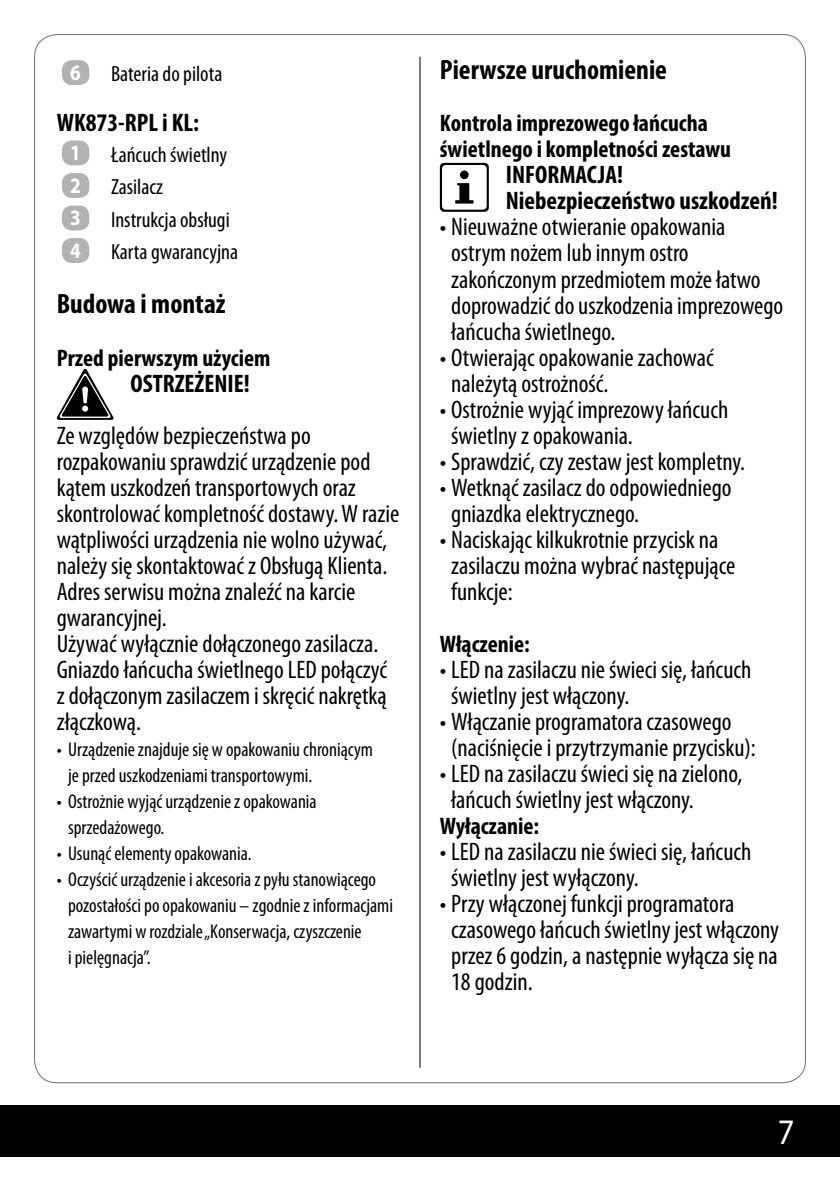
<style>
.page{position:relative;width:840px;height:1191px;background:#fff}
.page>*{position:absolute;margin:0;border:0;box-sizing:border-box;transform-origin:0 0}
.t1{font:36px "Myriad Pro";color:#fff;scale:.9 1}
.t2{font:700 condensed 28px "Myriad Pro";color:#000}
.t3{font:condensed 25.4px/26px "Myriad Pro";color:#000}
.t4{font:700 condensed 25.4px/26px "Myriad Pro";color:#000}
.t5{font:700 condensed 24px/26px "Myriad Pro";color:#000}
.t6{font:condensed 22px "Myriad Pro";color:#000}
.t7{font:700 22px "Myriad Pro";color:#fff;scale:.87 1}
.t8{font:condensed 20px/26px "Myriad Pro";color:#000}
</style>
<div class="page">
<div style="left:0;top:1106px;width:839px;height:51px;background:#000"></div>
<hr style="left:419px;top:57px;width:1px;height:1010px;background:#000">
<div style="left:62px;top:60px;width:27px;height:25px;background:#b3b2b2;border-radius:10px"></div>
<div style="left:62px;top:141px;width:27px;height:24px;background:#b3b2b2;border-radius:10px"></div>
<div style="left:62px;top:173px;width:27px;height:25px;background:#b3b2b2;border-radius:10px"></div>
<div style="left:62px;top:206px;width:27px;height:24px;background:#b3b2b2;border-radius:10px"></div>
<div style="left:62px;top:238px;width:27px;height:25px;background:#b3b2b2;border-radius:10px"></div>
<svg style="left:56px;top:368px;width:58px;height:52px"></svg>
<svg style="left:439px;top:163px;width:49px;height:49px"></svg>
<p class="t7" style="left:70px;top:58px;width:14px">6</p>
<p class="t6" style="left:111px;top:61px;width:113px">Bateria do pilota</p>
<p class="t4" style="left:57px;top:109px;width:144px">WK873-RPL i KL:</p>
<p class="t7" style="left:70px;top:138px;width:14px">1</p>
<p class="t6" style="left:111px;top:141px;width:118px">Łańcuch świetlny</p>
<p class="t7" style="left:70px;top:171px;width:14px">2</p>
<p class="t6" style="left:111px;top:173px;width:53px">Zasilacz</p>
<p class="t7" style="left:70px;top:203px;width:14px">3</p>
<p class="t6" style="left:111px;top:206px;width:120px">Instrukcja obsługi</p>
<p class="t7" style="left:70px;top:236px;width:14px">4</p>
<p class="t6" style="left:111px;top:238px;width:129px">Karta gwarancyjna</p>
<p class="t2" style="left:57px;top:287px;width:170px">Budowa i montaż</p>
<p class="t5" style="left:57px;top:344px;width:215px">Przed pierwszym użyciem</p>
<p class="t4" style="left:130px;top:369px;width:121px">OSTRZEŻENIE!</p>
<p class="t3" style="left:57px;top:422px;width:344px">Ze względów bezpieczeństwa po rozpakowaniu sprawdzić urządzenie pod kątem uszkodzeń transportowych oraz skontrolować kompletność dostawy. W razie wątpliwości urządzenia nie wolno używać, należy się skontaktować z Obsługą Klienta.<br>Adres serwisu można znaleźć na karcie gwarancyjnej.<br>Używać wyłącznie dołączonego zasilacza.<br>Gniazdo łańcucha świetlnego LED połączyć z dołączonym zasilaczem i skręcić nakrętką złączkową.</p>
<p class="t8" style="left:68px;top:736px;width:306px;text-indent:-11px">• Urządzenie znajduje się w opakowaniu chroniącym je przed uszkodzeniami transportowymi.</p>
<p class="t8" style="left:68px;top:788px;width:250px;text-indent:-11px">• Ostrożnie wyjąć urządzenie z opakowania sprzedażowego.</p>
<p class="t8" style="left:57px;top:840px;width:196px">• Usunąć elementy opakowania.</p>
<p class="t8" style="left:68px;top:866px;width:326px;text-indent:-11px">• Oczyścić urządzenie i akcesoria z pyłu stanowiącego pozostałości po opakowaniu – zgodnie z informacjami zawartymi w rozdziale „Konserwacja, czyszczenie<br>i pielęgnacja”.</p>
<p class="t2" style="left:439px;top:53px;width:228px">Pierwsze uruchomienie</p>
<p class="t5" style="left:439px;top:110px;width:292px">Kontrola imprezowego łańcucha świetlnego i kompletności zestawu</p>
<p class="t4" style="left:505px;top:161px;width:273px">INFORMACJA!<br>Niebezpieczeństwo uszkodzeń!</p>
<p class="t3" style="left:451px;top:214px;width:333px;text-indent:-11px">• Nieuważne otwieranie opakowania ostrym nożem lub innym ostro zakończonym przedmiotem może łatwo doprowadzić do uszkodzenia imprezowego łańcucha świetlnego.</p>
<p class="t3" style="left:451px;top:344px;width:264px;text-indent:-11px">• Otwierając opakowanie zachować należytą ostrożność.</p>
<p class="t3" style="left:451px;top:396px;width:278px;text-indent:-11px">• Ostrożnie wyjąć imprezowy łańcuch świetlny z opakowania.</p>
<p class="t3" style="left:439px;top:448px;width:307px">• Sprawdzić, czy zestaw jest kompletny.</p>
<p class="t3" style="left:451px;top:474px;width:282px;text-indent:-11px">• Wetknąć zasilacz do odpowiedniego gniazdka elektrycznego.</p>
<p class="t3" style="left:451px;top:526px;width:285px;text-indent:-11px">• Naciskając kilkukrotnie przycisk na zasilaczu można wybrać następujące funkcje:</p>
<p class="t5" style="left:439px;top:630px;width:91px">Włączenie:</p>
<p class="t3" style="left:451px;top:656px;width:301px;text-indent:-11px">• LED na zasilaczu nie świeci się, łańcuch świetlny jest włączony.</p>
<p class="t3" style="left:451px;top:708px;width:306px;text-indent:-11px">• Włączanie programatora czasowego (naciśnięcie i przytrzymanie przycisku):</p>
<p class="t3" style="left:451px;top:760px;width:292px;text-indent:-11px">• LED na zasilaczu świeci się na zielono, łańcuch świetlny jest włączony.</p>
<p class="t5" style="left:439px;top:812px;width:101px">Wyłączanie:</p>
<p class="t3" style="left:451px;top:838px;width:301px;text-indent:-11px">• LED na zasilaczu nie świeci się, łańcuch świetlny jest wyłączony.</p>
<p class="t3" style="left:451px;top:890px;width:329px;text-indent:-11px">• Przy włączonej funkcji programatora czasowego łańcuch świetlny jest włączony przez 6 godzin, a następnie wyłącza się na 18 godzin.</p>
<h1 class="t1" style="left:777px;top:1110px;width:20px">7</h1>
</div>
